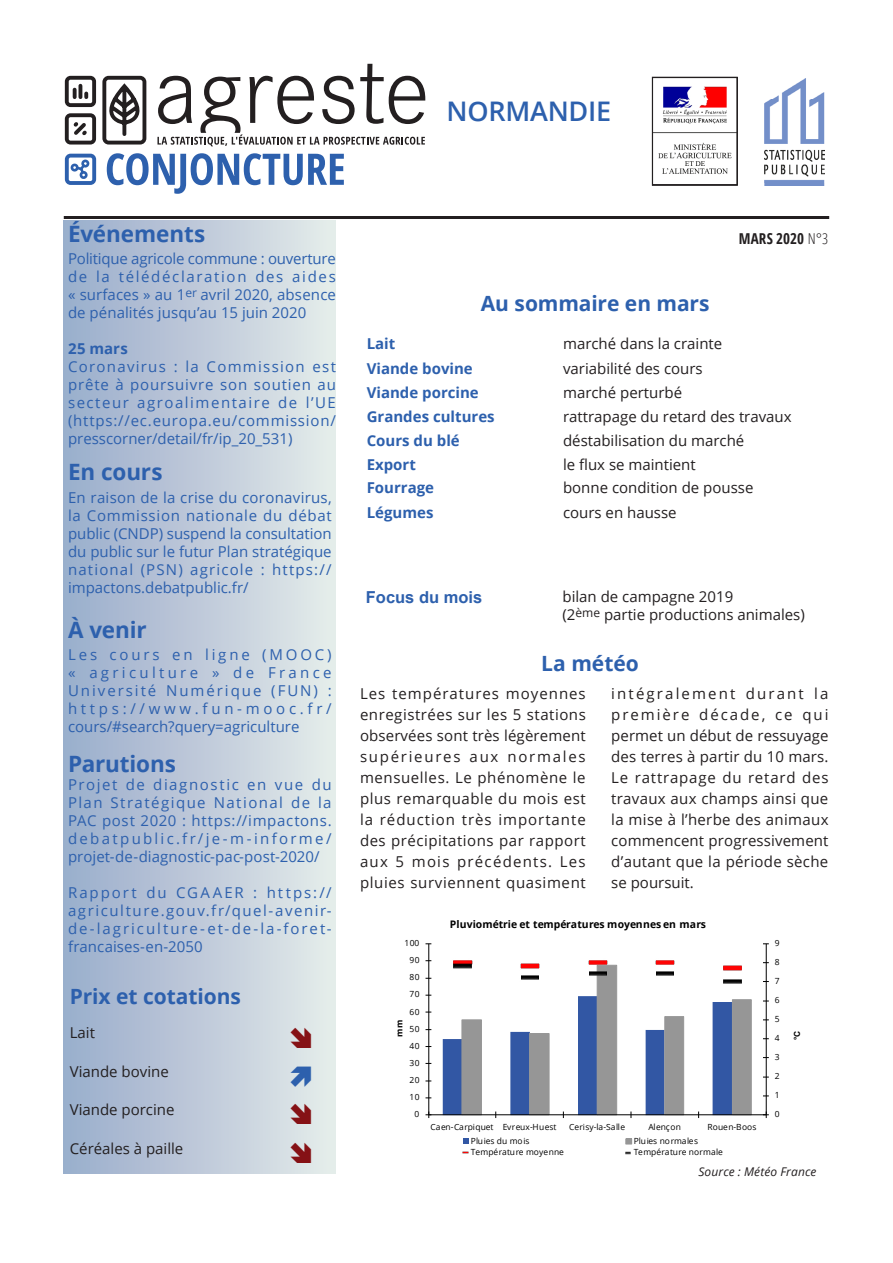
<style>
.page{position:relative;width:893px;height:1263px;background:#fff}
.page>*{position:absolute;margin:0;border:0;box-sizing:border-box;transform-origin:0 0}
.t1{font:600 27px "Open Sans";letter-spacing:-.01em;color:#2d60ad}
.t2{font:700 22.5px "Open Sans";letter-spacing:-.005em;color:#2d60ad}
.t3{font:700 21px "Open Sans";letter-spacing:-.005em;color:#2d60ad}
.titres_gras_bordeaux{font:700 16.5px "Arial";color:#2d60ad}
.t4{font:15px/18px "Open Sans";letter-spacing:.01em;color:#2d60ad;text-align:justify}
.sommaire_bordeaux{font:15px/21px "Open Sans";color:#231f20;text-align:justify}
.titres_gras_bordeaux-2{font:700 15px "Open Sans";color:#2d60ad}
.titres_gras_bordeaux-3{font:15px "Open Sans";color:#231f20}
.t5{font:700 condensed 15px "Open Sans";letter-spacing:.01em;color:#231f20}
.t6{font:italic 12px "Open Sans";letter-spacing:.01em;color:#231f20}
.t7{font:700 10.35px "Open Sans";letter-spacing:.005em;color:#000}
.t8{font:8.4px "Open Sans";color:#000}
.t9{font:700 8.4px "Arial";color:#000}
.t10{font:700 8.4px "Open Sans";color:#000}
.s1{font-weight:300}
</style>
<div class="page">
<img style="left:654px;top:86px;width:81px;height:89px">
<div style="left:652px;top:77px;width:86px;height:109px;border:1px solid #231f20"></div>
<img style="left:764px;top:78px;width:60px;height:108px">
<hr style="left:64px;top:216px;width:765px;height:3px;background:#231f20">
<svg style="left:65px;top:64px;width:360px;height:82px"></svg>
<svg style="left:65px;top:154px;width:31px;height:31px"></svg>
<svg style="left:107px;top:153px;width:237px;height:41px"></svg>
<div style="left:64px;top:221px;width:272px;height:952px;background:linear-gradient(to right,#99accb,#e5ebea)"></div>
<hr style="left:766px;top:944px;width:1px;height:171px;background:#000">
<hr style="left:428px;top:944px;width:1px;height:171px;background:#000">
<hr style="left:429px;top:1114px;width:337px;height:1px;background:#000">
<svg style="left:425px;top:1111px;width:6px;height:7px"></svg>
<svg style="left:763px;top:1111px;width:6px;height:7px"></svg>
<svg style="left:443px;top:964px;width:309px;height:154px"></svg>
<img style="left:453px;top:960px;width:20px;height:2px">
<img style="left:519px;top:963px;width:22px;height:7px">
<img style="left:587px;top:960px;width:22px;height:7px">
<img style="left:654px;top:960px;width:21px;height:7px">
<img style="left:722px;top:964px;width:21px;height:8px">
<img style="left:452px;top:962px;width:21px;height:8px">
<img style="left:519px;top:973px;width:22px;height:9px">
<img style="left:587px;top:969px;width:22px;height:9px">
<img style="left:654px;top:969px;width:21px;height:9px">
<img style="left:722px;top:977px;width:21px;height:9px">
<svg style="left:463px;top:1138px;width:6px;height:6px"></svg>
<div style="left:625px;top:1138px;width:7px;height:6px;border:1px solid #969696"></div>
<svg style="left:462px;top:1151px;width:7px;height:3px"></svg>
<svg style="left:625px;top:1151px;width:6px;height:4px"></svg>
<svg style="left:291px;top:1066px;width:20px;height:21px"></svg>
<svg style="left:291px;top:1027px;width:20px;height:20px"></svg>
<svg style="left:291px;top:1104px;width:20px;height:20px"></svg>
<svg style="left:291px;top:1142px;width:20px;height:21px"></svg>
<h1 class="t1" style="left:447px;top:93px;width:166px">NORMANDIE</h1>
<p class="t2" style="left:68px;top:218px;width:139px">Événements</p>
<p class="t4" style="left:68px;top:250px;width:269px">Politique agricole commune : ouverture de la télédéclaration des aides « surfaces » au 1<sup>er</sup> avril 2020, absence de pénalités jusqu’au 15 juin 2020</p>
<p class="titres_gras_bordeaux-2" style="left:68px;top:338px;width:61px">25 mars</p>
<p class="t4" style="left:68px;top:358px;width:269px">Coronavirus : la Commission est prête à poursuivre son soutien au secteur agroalimentaire de l’UE (https://ec.europa.eu/commission/ presscorner/detail/fr/ip_20_531)</p>
<p class="t2" style="left:68px;top:456px;width:96px">En cours</p>
<p class="t4" style="left:68px;top:488px;width:265px">En raison de la crise du coronavirus, la Commission nationale du débat public (CNDP) suspend la consultation du public sur le futur Plan stratégique national (PSN) agricole : https:// impactons.debatpublic.fr/</p>
<p class="t2" style="left:68px;top:614px;width:80px">À venir</p>
<p class="t4" style="left:68px;top:645px;width:265px">Les cours en ligne (MOOC) « agriculture » de France Université Numérique (FUN) : https://www.fun-mooc.fr/ cours/#search?query=agriculture</p>
<p class="t2" style="left:68px;top:748px;width:110px">Parutions</p>
<p class="t4" style="left:68px;top:775px;width:265px">Projet de diagnostic en vue du Plan Stratégique National de la PAC post 2020 : https://impactons. debatpublic.fr/je-m-informe/ projet-de-diagnostic-pac-post-2020/</p>
<p class="t4" style="left:68px;top:883px;width:265px">Rapport du CGAAER : https:// agriculture.gouv.fr/quel-avenir&shy;de-lagriculture-et-de-la-foret&shy;francaises-en-2050</p>
<p class="t3" style="left:70px;top:982px;width:173px">Prix et cotations</p>
<p class="titres_gras_bordeaux-3" style="left:70px;top:1022px;width:27px">Lait</p>
<p class="titres_gras_bordeaux-3" style="left:70px;top:1061px;width:100px">Viande bovine</p>
<p class="titres_gras_bordeaux-3" style="left:70px;top:1099px;width:106px">Viande porcine</p>
<p class="titres_gras_bordeaux-3" style="left:70px;top:1138px;width:115px">Céréales à paille</p>
<p class="t3" style="left:481px;top:289px;width:230px">Au sommaire en mars</p>
<p class="t5" style="left:739px;top:228px;width:91px">MARS 2020 <span class="s1">N°3</span></p>
<p class="titres_gras_bordeaux-2" style="left:367px;top:333px;width:30px">Lait</p>
<p class="sommaire_bordeaux" style="left:563px;top:333px;width:161px">marché dans la crainte</p>
<p class="titres_gras_bordeaux-2" style="left:367px;top:358px;width:108px">Viande bovine</p>
<p class="sommaire_bordeaux" style="left:563px;top:358px;width:141px">variabilité des cours</p>
<p class="titres_gras_bordeaux-2" style="left:367px;top:382px;width:114px">Viande porcine</p>
<p class="sommaire_bordeaux" style="left:563px;top:381px;width:121px">marché perturbé</p>
<p class="titres_gras_bordeaux-2" style="left:367px;top:406px;width:129px">Grandes cultures</p>
<p class="sommaire_bordeaux" style="left:563px;top:406px;width:230px">rattrapage du retard des travaux</p>
<p class="titres_gras_bordeaux-2" style="left:367px;top:430px;width:95px">Cours du blé</p>
<p class="sommaire_bordeaux" style="left:563px;top:430px;width:183px">déstabilisation du marché</p>
<p class="titres_gras_bordeaux-2" style="left:367px;top:454px;width:51px">Export</p>
<p class="sommaire_bordeaux" style="left:563px;top:453px;width:134px">le flux se maintient</p>
<p class="titres_gras_bordeaux-2" style="left:367px;top:477px;width:69px">Fourrage</p>
<p class="sommaire_bordeaux" style="left:563px;top:477px;width:192px">bonne condition de pousse</p>
<p class="titres_gras_bordeaux-2" style="left:367px;top:502px;width:68px">Légumes</p>
<p class="sommaire_bordeaux" style="left:563px;top:502px;width:115px">cours en hausse</p>
<p class="titres_gras_bordeaux" style="left:366px;top:585px;width:118px">Focus du mois</p>
<p class="sommaire_bordeaux" style="left:562px;top:586px;width:172px">bilan de campagne 2019</p>
<p class="sommaire_bordeaux" style="left:562px;top:604px;width:244px">(2<sup>ème</sup> partie productions animales)</p>
<p class="t3" style="left:541px;top:648px;width:99px">La météo</p>
<p class="sommaire_bordeaux" style="left:360px;top:683px;width:227px">Les températures moyennes enregistrées sur les 5 stations observées sont très légèrement supérieures aux normales mensuelles. Le phénomène le plus remarquable du mois est la réduction très importante des précipitations par rapport aux 5 mois précédents. Les pluies surviennent quasiment</p>
<p class="sommaire_bordeaux" style="left:611px;top:683px;width:219px">intégralement durant la première décade, ce qui permet un début de ressuyage des terres à partir du 10 mars.<br>Le rattrapage du retard des travaux aux champs ainsi que la mise à l’herbe des animaux commencent progressivement d’autant que la période sèche se poursuit.</p>
<p class="t7" style="left:450px;top:917px;width:258px">Pluviométrie et températures moyennes en mars</p>
<p class="t8" style="left:405px;top:937px;width:16px">100</p>
<p class="t8" style="left:775px;top:937px;width:6px">9</p>
<p class="t8" style="left:410px;top:954px;width:12px">90</p>
<p class="t8" style="left:775px;top:956px;width:6px">8</p>
<p class="t8" style="left:410px;top:971px;width:12px">80</p>
<p class="t8" style="left:775px;top:975px;width:6px">7</p>
<p class="t8" style="left:410px;top:989px;width:12px">70</p>
<p class="t8" style="left:775px;top:994px;width:6px">6</p>
<p class="t8" style="left:410px;top:1006px;width:12px">60</p>
<p class="t10" style="left:393px;top:1037px;width:18px;rotate:-90deg">mm</p>
<p class="t8" style="left:410px;top:1023px;width:12px">50</p>
<p class="t8" style="left:410px;top:1040px;width:12px">40</p>
<p class="t8" style="left:775px;top:1013px;width:6px">5</p>
<p class="t8" style="left:775px;top:1032px;width:6px">4</p>
<p class="t9" style="left:791px;top:1040px;width:11px;rotate:-90deg">°C</p>
<p class="t8" style="left:410px;top:1057px;width:12px">30</p>
<p class="t8" style="left:775px;top:1051px;width:6px">3</p>
<p class="t8" style="left:410px;top:1074px;width:12px">20</p>
<p class="t8" style="left:775px;top:1070px;width:6px">2</p>
<p class="t8" style="left:410px;top:1091px;width:12px">10</p>
<p class="t8" style="left:775px;top:1089px;width:6px">1</p>
<p class="t8" style="left:414px;top:1108px;width:6px">0</p>
<p class="t8" style="left:775px;top:1108px;width:6px">0</p>
<p class="t8" style="left:431px;top:1121px;width:127px">Caen-Carpiquet Evreux-Huest</p>
<p class="t8" style="left:569px;top:1121px;width:58px">Cerisy-la-Salle</p>
<p class="t8" style="left:648px;top:1121px;width:34px">Alençon</p>
<p class="t8" style="left:708px;top:1121px;width:50px">Rouen-Boos</p>
<p class="t8" style="left:471px;top:1135px;width:60px">Pluies du mois</p>
<p class="t8" style="left:634px;top:1135px;width:66px">Pluies normales</p>
<p class="t8" style="left:471px;top:1146px;width:95px">Température moyenne</p>
<p class="t8" style="left:634px;top:1146px;width:91px">Température normale</p>
<p class="t6" style="left:698px;top:1163px;width:120px">Source : Météo France</p>
</div>
